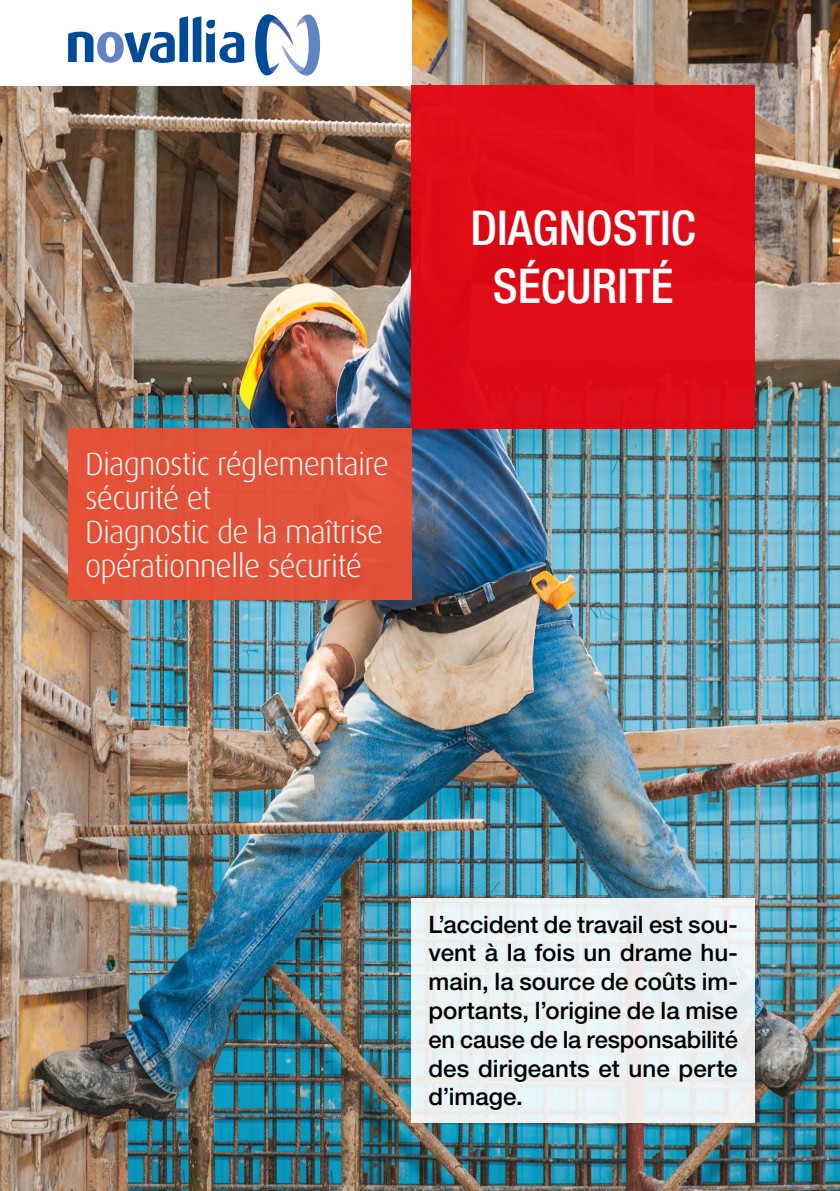
<style>
.page{position:relative;width:840px;height:1191px;background:#fff}
.page>*{position:absolute;margin:0;border:0;box-sizing:border-box;transform-origin:0 0}
.t1{font:500 condensed 48px/57.6px "Helvetica Neue LT Std";color:#fff;text-align:center}
.t2{font:300 32px/34px "Dax";letter-spacing:-.025em;color:#fff}
.t3{font:500 24px/28.8px "Helvetica Neue LT Std";letter-spacing:-.005em;color:#000;text-align:justify}
</style>
<div class="page">
<img style="left:0;top:0;width:839px;height:1191px">
<div style="left:0;top:0;width:411px;height:85px;background:#fff"></div>
<svg style="left:68px;top:14px;width:252px;height:62px"></svg>
<div style="left:411px;top:85px;width:343px;height:343px;background:#e30613"></div>
<div style="left:411px;top:898px;width:343px;height:225px;background:#ebf2f4"></div>
<div style="left:68px;top:428px;width:343px;height:172px;background:#e25139"></div>
<h2 class="t2" style="left:85px;top:447px;width:305px">Diagnostic réglementaire sécurité et<br>Diagnostic de la maîtrise opérationnelle sécurité</h2>
<h1 class="t1" style="left:470px;top:198px;width:226px">DIAGNOSTIC<br>SÉCURITÉ</h1>
<p class="t3" style="left:428px;top:909px;width:311px">L’accident de travail est sou&shy;vent à la fois un drame hu&shy;main, la source de coûts im&shy;portants, l’origine de la mise en cause de la responsabilité des dirigeants et une perte d’image.</p>
</div>
